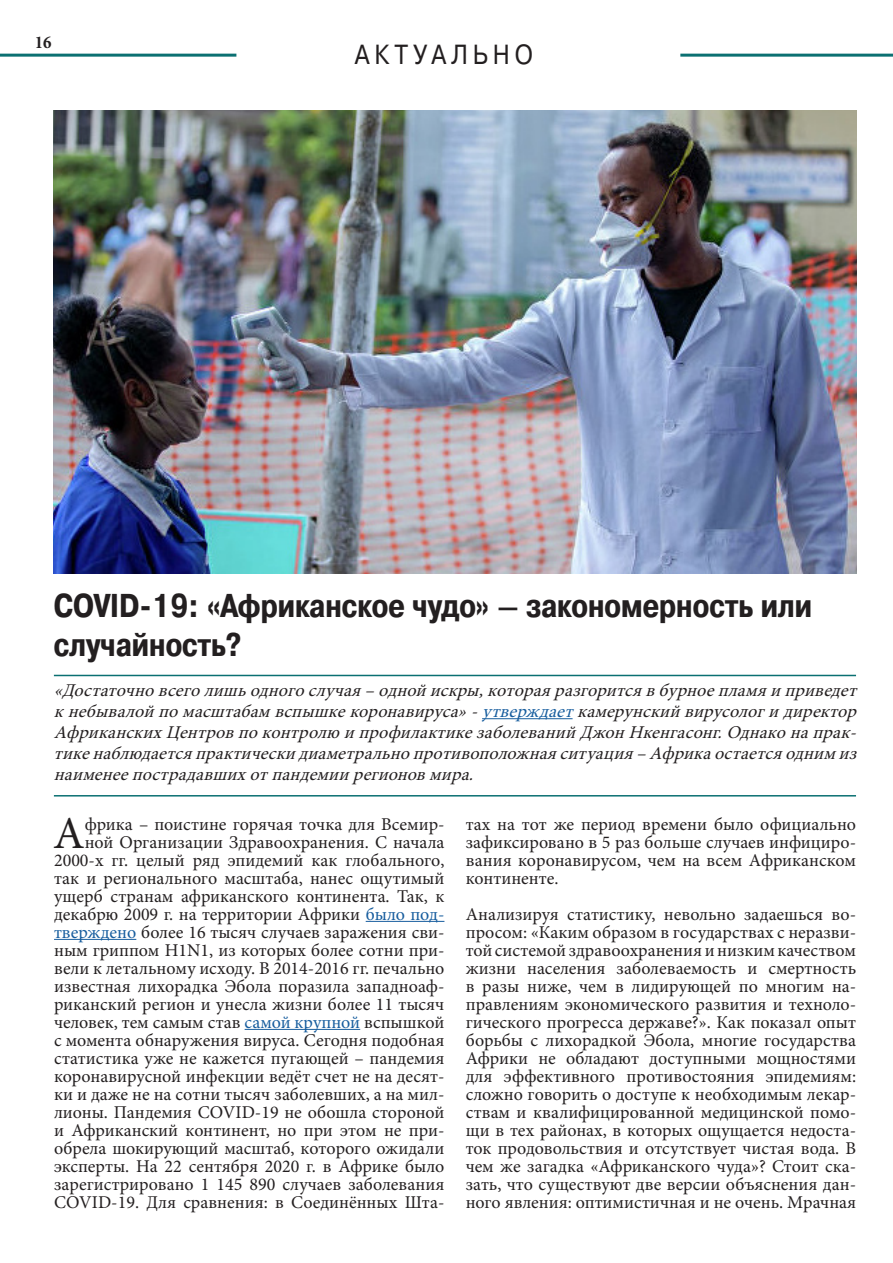
<style>
.page{position:relative;width:893px;height:1263px;background:#fff}
.page>*{position:absolute;margin:0;border:0;box-sizing:border-box;transform-origin:0 0}
.t1{font:45.75px "Minion Pro";color:#231f20}
.t2{font:700 33px/39px "Pragmatica Cond C";color:#231f20}
.t3{font:27.6px "Pragmatica C";letter-spacing:.2em;color:#231f20;scale:.87 1}
.t4{font:18px/18px "Minion Pro";color:#231f20;text-align:justify}
.t5{font:italic 18px/21px "Minion Pro";color:#231f20;text-align:justify}
.t6{font:700 condensed 18px "Minion Pro";color:#231f20}
.s1{color:#175d9e}
</style>
<div class="page">
<img style="left:54px;top:111px;width:802px;height:462px">
<hr style="left:680px;top:54px;width:213px;height:3px;background:#0b7072">
<hr style="left:366px;top:921px;width:78px;height:1px;background:#175d9e">
<hr style="left:54px;top:939px;width:82px;height:1px;background:#175d9e">
<hr style="left:245px;top:1029px;width:115px;height:1px;background:#175d9e">
<hr style="left:482px;top:718px;width:91px;height:1px;background:#175d9e">
<hr style="left:54px;top:795px;width:802px;height:1px;background:#0b7072">
<hr style="left:0;top:54px;width:236px;height:3px;background:#0b7072">
<hr style="left:54px;top:675px;width:802px;height:1px;background:#0b7072">
<p class="t6" style="left:35px;top:30px;width:18px">16</p>
<p class="t3" style="left:355px;top:40px;width:206px">АКТУАЛЬНО</p>
<p class="t2" style="left:54px;top:586px;width:760px">COVID-19: «Африканское чудо» – закономерность или случайность?</p>
<p class="t5" style="left:54px;top:680px;width:810px">«Достаточновсеголишьодногослучая–однойискры,котораяразгоритсявбурноепламяиприведет кнебывалойпомасштабамвспышкекоронавируса»-<span class="s1">утверждает</span>камерунскийвирусологидиректор АфриканскихЦентровпоконтролю ипрофилактикезаболеванийДжонНкенгасонг.Однаконапрак&shy;тикенаблюдаетсяпрактическидиаметральнопротивоположнаяситуация–Африкаостаетсяоднимиз наименеепострадавшихотпандемиирегионовмира.</p>
<p class="t4" style="left:54px;top:815px;width:392px;text-align:right">фрика – поистине горячая точка для Всемир&shy;ной Организации Здравоохранения. С начала 2000-х гг. целый ряд эпидемий как глобального, так и регионального масштаба, нанес ощутимый ущерб странам африканского континента. Так, к декабрю 2009 г. на территории Африки <span class="s1">было под&shy;тверждено</span> более 16 тысяч случаев заражения сви&shy;ным гриппом H1N1, из которых более сотни при&shy;вели к летальному исходу. В 2014-2016 гг. печально известная лихорадка Эбола поразила западноаф&shy;риканский регион и унесла жизни более 11 тысяч человек, тем самым став <span class="s1">самой крупной</span> вспышкой с момента обнаружения вируса. Сегодня подобная статистика уже не кажется пугающей – пандемия коронавирусной инфекции ведёт счет не на десят&shy;ки и даже не на сотни тысяч заболевших, а на мил&shy;лионы. Пандемия COVID-19 не обошла стороной и Африканский континент, но при этом не при&shy;обрела шокирующий масштаб, которого ожидали эксперты. На 22 сентября 2020 г. в Африке было зарегистрировано 1 145 890 случаев заболевания COVID-19. Для сравнения: в Соединённых Шта-</p>
<p class="t4" style="left:466px;top:815px;width:392px">тах на тот же период времени было официально зафиксировано в 5 раз больше случаев инфициро&shy;вания коронавирусом, чем на всем Африканском континенте.</p>
<p class="t1" style="left:53px;top:802px;width:33px">А</p>
<p class="t4" style="left:466px;top:905px;width:392px">Анализируя статистику, невольно задаешься во&shy;просом: «Каким образом в государствах с неразви&shy;той системой здравоохранения и низким качеством жизни населения заболеваемость и смертность в разы ниже, чем в лидирующей по многим на&shy;правлениям экономического развития и техноло&shy;гического прогресса державе?». Как показал опыт борьбы с лихорадкой Эбола, многие государства Африки не обладают доступными мощностями для эффективного противостояния эпидемиям: сложно говорить о доступе к необходимым лекар&shy;ствам и квалифицированной медицинской помо&shy;щи в тех районах, в которых ощущается недоста&shy;ток продовольствия и отсутствует чистая вода. В чем же загадка «Африканского чуда»? Стоит ска&shy;зать, что существуют две версии объяснения дан&shy;ного явления: оптимистичная и не очень. Мрачная</p>
</div>
